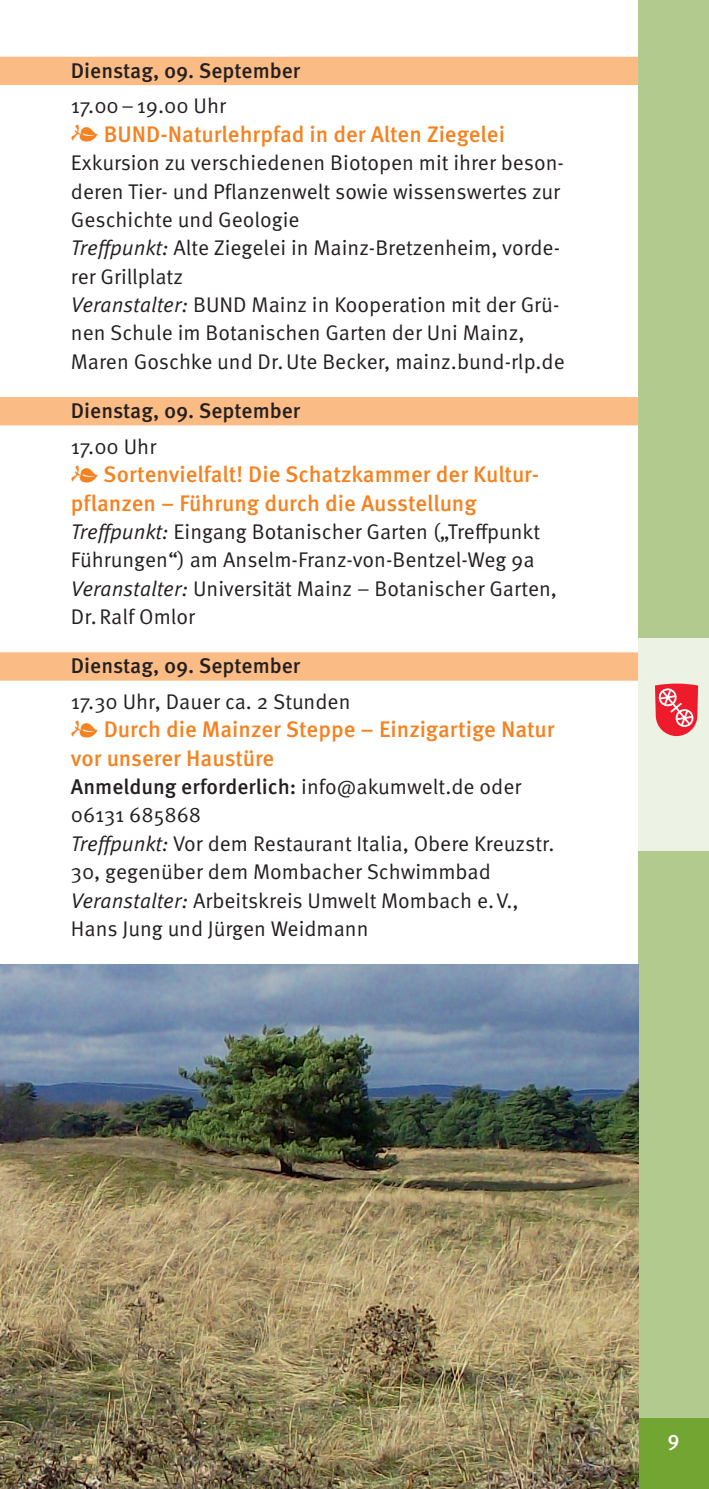
<style>
.page{position:relative;width:709px;height:1489px;background:#fff}
.page>*{position:absolute;margin:0;border:0;box-sizing:border-box;transform-origin:0 0}
.t1{font:500 22.5px/28.2px "Meta Pro";color:#f58220}
.t2{font:21.25px/28.2px "Meta Pro Norm";color:#231f20}
.t3{font:500 21.25px "Meta Pro";color:#231f20}
.t4{font:500 21.25px "Meta Pro";color:#fff}
.s1{font-family:"Meta Pro Norm Ita"}
.s2{font-family:"Meta Pro Norm";font-weight:400}
</style>
<div class="page">
<div style="left:638px;top:0;width:71px;height:1488px;background:#b2ca8e"></div>
<div style="left:638px;top:1417px;width:71px;height:71px;background:#73a532"></div>
<div style="left:638px;top:638px;width:71px;height:212px;background:#edf3e4"></div>
<svg style="left:655px;top:683px;width:43px;height:53px;background:#f05a65"></svg>
<div style="left:0;top:57px;width:638px;height:28px;background:#fbbb85"></div>
<div style="left:0;top:397px;width:638px;height:28px;background:#fbbb85"></div>
<div style="left:0;top:652px;width:638px;height:28px;background:#fbbb85"></div>
<img style="left:0;top:964px;width:638px;height:524px">
<p class="t3" style="left:71px;top:54px;width:231px">Dienstag, 09. September</p>
<p class="t2" style="left:71px;top:91px;width:157px">17.00–19.00 Uhr</p>
<p class="t1" style="left:71px;top:118px;width:435px">• BUND-Naturlehrpfad in der Alten Ziegelei</p>
<p class="t2" style="left:71px;top:147px;width:495px">Exkursion zu verschiedenen Biotopen mit ihrer beson&shy;deren Tier- und Pflanzenwelt sowie wissenswertes zur Geschichte und Geologie<br><span class="s1">Treffpunkt:</span> Alte Ziegelei in Mainz-Bretzenheim, vorde&shy;rer Grillplatz<br><span class="s1">Veranstalter:</span> BUND Mainz in Kooperation mit der Grü&shy;nen Schule im Botanischen Garten der Uni Mainz, Maren Goschke und Dr.Ute Becker, mainz.bund-rlp.de</p>
<p class="t3" style="left:71px;top:394px;width:231px">Dienstag, 09. September</p>
<p class="t2" style="left:71px;top:431px;width:87px">17.00 Uhr</p>
<p class="t1" style="left:71px;top:459px;width:470px">• Sortenvielfalt! Die Schatzkammer der Kultur&shy;pflanzen – Führung durch die Ausstellung</p>
<p class="t2" style="left:71px;top:516px;width:488px"><span class="s1">Treffpunkt:</span> Eingang Botanischer Garten („Treffpunkt Führungen“) am Anselm-Franz-von-Bentzel-Weg 9a <span class="s1">Veranstalter:</span> Universität Mainz – Botanischer Garten, Dr.Ralf Omlor</p>
<p class="t3" style="left:71px;top:649px;width:231px">Dienstag, 09. September</p>
<p class="t2" style="left:71px;top:686px;width:281px">17.30 Uhr, Dauer ca. 2 Stunden</p>
<p class="t1" style="left:71px;top:714px;width:485px">• Durch die Mainzer Steppe – Einzigartige Natur vor unserer Haustüre</p>
<p class="t3" style="left:71px;top:770px;width:452px">Anmeldung erforderlich: <span class="s2">info@akumwelt.de oder</span></p>
<p class="t2" style="left:71px;top:799px;width:485px">06131 685868<br><span class="s1">Treffpunkt:</span> Vor dem Restaurant Italia, Obere Kreuzstr.<br>30, gegenüber dem Mombacher Schwimmbad <span class="s1">Veranstalter:</span> Arbeitskreis Umwelt Mombach e.V., Hans Jung und Jürgen Weidmann</p>
<p class="t4" style="left:667px;top:1422px;width:14px">9</p>
</div>
